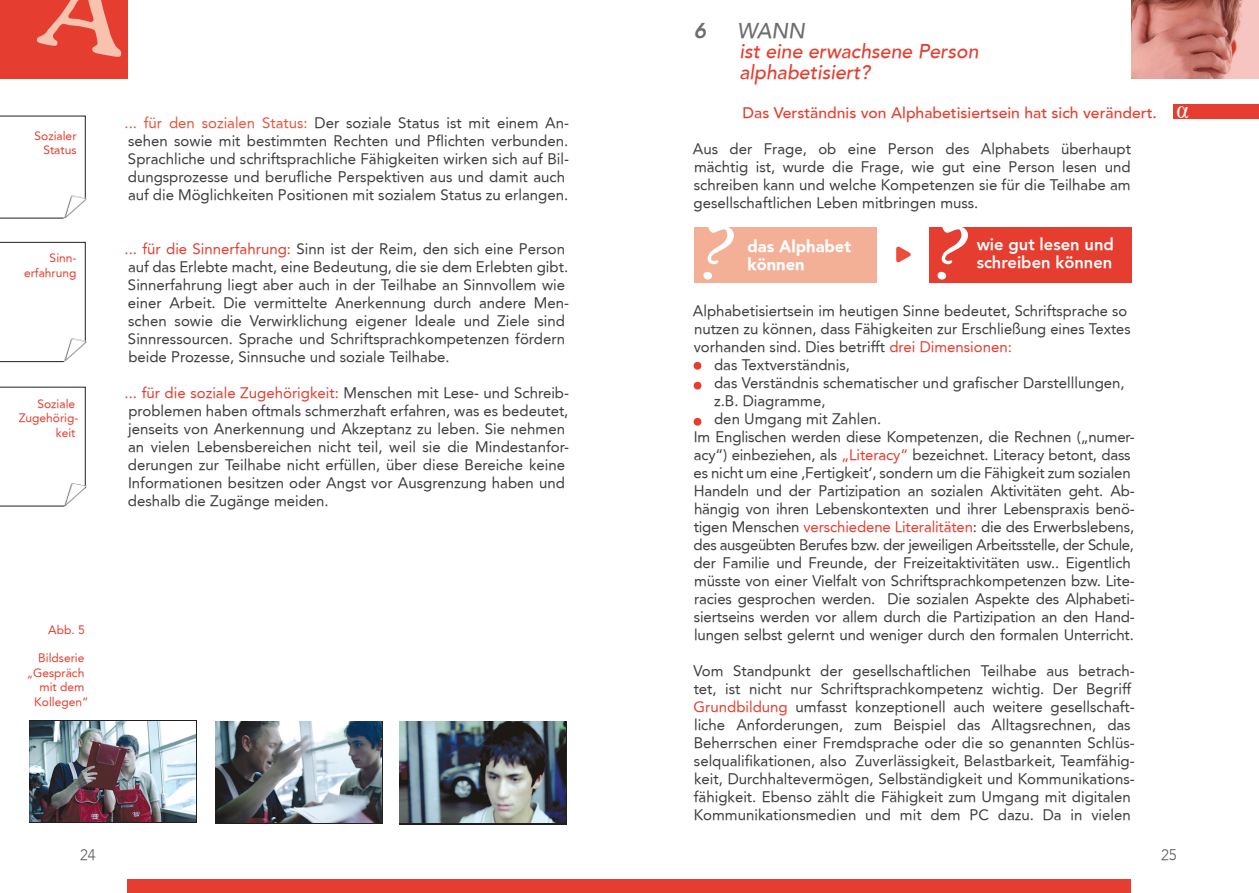
<style>
.page{position:relative;width:1259px;height:893px;background:#fff}
.page>*{position:absolute;margin:0;border:0;box-sizing:border-box;transform-origin:0 0}
.t1{font:italic 500 21px "Avenir";color:#6c6d70}
.t2{font:italic 800 21px "Avenir";color:#6c6d70}
.t3{font:italic 500 19.5px/21px "Avenir";color:#e53e30}
.t4{font:800 16.5px/18px "Avenir";color:#fff}
.t5{font:900 16.5px/18px "Avenir";color:#fff}
.t6{font:15px/18px "Avenir";color:#3e3e3f}
.t7{font:500 15px "Avenir";color:#e53e30;scale:1.05 1}
.t8{font:300 15px "Avenir";color:#57585a}
.t9{font:12px/14.4px "Avenir";color:#e53e30;text-align:right}
.t10{font:12px "Avenir";color:#e53e30;scale:.95 1}
.s1{color:#e8553c}
.s2{color:#e53e30}
</style>
<div class="page">
<div style="left:0;top:0;width:128px;height:79px;background:#e53e30"></div>
<div style="left:128px;top:879px;width:1003px;height:14px;background:#e53e30"></div>
<svg style="left:1131px;top:0;width:128px;height:79px;background:#cf8a80"></svg>
<div style="left:1174px;top:105px;width:85px;height:14px;background:#e53e30"></div>
<svg style="left:0;top:116px;width:86px;height:103px"></svg>
<img style="left:52px;top:188px;width:35px;height:31px">
<svg style="left:0;top:242px;width:86px;height:121px"></svg>
<img style="left:52px;top:331px;width:35px;height:32px">
<svg style="left:0;top:387px;width:86px;height:120px"></svg>
<img style="left:52px;top:476px;width:35px;height:31px">
<div style="left:694px;top:227px;width:183px;height:56px;background:#f4b097"></div>
<div style="left:928px;top:227px;width:203px;height:56px;background:#e53e30"></div>
<svg style="left:29px;top:721px;width:168px;height:102px"></svg>
<img style="left:30px;top:721px;width:166px;height:100px">
<svg style="left:215px;top:722px;width:168px;height:102px"></svg>
<img style="left:215px;top:722px;width:166px;height:101px">
<div style="left:399px;top:721px;width:168px;height:104px;background:#231f20"></div>
<img style="left:399px;top:721px;width:167px;height:102px">
<img style="left:896px;top:246px;width:15px;height:17px">
<h4 class="t9" style="left:35px;top:129px;width:44px">Sozialer<br>Status</h4>
<p class="t6" style="left:125px;top:113px;width:446px"><span class="s1">... für den sozialen Status:</span> Der soziale Status ist mit einem An&shy;sehen sowie mit bestimmten Rechten und Pflichten verbunden.<br>Sprachliche und schriftsprachliche Fähigkeiten wirken sich auf Bil&shy;dungsprozesse und berufliche Perspektiven aus und damit auch auf die Möglichkeiten Positionen mit sozialem Status zu erlangen.</p>
<h4 class="t9" style="left:24px;top:251px;width:54px">Sinn&shy;erfahrung</h4>
<p class="t6" style="left:125px;top:239px;width:446px"><span class="s2">... für die Sinnerfahrung:</span> Sinn ist der Reim, den sich eine Person auf das Erlebte macht, eine Bedeutung, die sie dem Erlebten gibt.<br>Sinnerfahrung liegt aber auch in der Teilhabe an Sinnvollem wie einer Arbeit. Die vermittelte Anerkennung durch andere Men&shy;schen sowie die Verwirklichung eigener Ideale und Ziele sind Sinnressourcen. Sprache und Schriftsprachkompetenzen fördern beide Prozesse, Sinnsuche und soziale Teilhabe.</p>
<p class="t6" style="left:125px;top:383px;width:446px"><span class="s2">... für die soziale Zugehörigkeit:</span> Menschen mit Lese- und Schreib&shy;problemen haben oftmals schmerzhaft erfahren, was es bedeutet, jenseits von Anerkennung und Akzeptanz zu leben. Sie nehmen an vielen Lebensbereichen nicht teil, weil sie die Mindestanfor&shy;derungen zur Teilhabe nicht erfüllen, über diese Bereiche keine Informationen besitzen oder Angst vor Ausgrenzung haben und deshalb die Zugänge meiden.</p>
<h4 class="t9" style="left:19px;top:397px;width:61px">Soziale<br>Zugehörig&shy;keit</h4>
<p class="t9" style="left:48px;top:622px;width:38px">Abb. 5</p>
<p class="t9" style="left:38px;top:651px;width:48px">Bildserie</p>
<p class="t10" style="left:27px;top:666px;width:62px">„Gespräch</p>
<p class="t9" style="left:40px;top:680px;width:46px">mit dem</p>
<p class="t9" style="left:34px;top:694px;width:56px">Kollegen“</p>
<p class="t8" style="left:80px;top:846px;width:17px">24</p>
<h2 class="t2" style="left:694px;top:19px;width:14px">6</h2>
<h2 class="t1" style="left:737px;top:19px;width:69px">WANN</h2>
<h2 class="t3" style="left:739px;top:41px;width:241px">ist eine erwachsene Person alphabetisiert?</h2>
<h3 class="t7" style="left:742px;top:104px;width:396px">Das Verständnis von Alphabetisiertsein hat sich verändert.</h3>
<p class="t6" style="left:693px;top:140px;width:440px;text-align:justify">Aus der Frage, ob eine Person des Alphabets überhaupt mächtig ist, wurde die Frage, wie gut eine Person lesen und schreiben kann und welche Kompetenzen sie für die Teilhabe am gesellschaftlichen Leben mitbringen muss.</p>
<h4 class="t5" style="left:747px;top:237px;width:105px">das Alphabet können</h4>
<h4 class="t4" style="left:976px;top:236px;width:139px">wie gut lesen und schreiben können</h4>
<p class="t6" style="left:693px;top:302px;width:439px">Alphabetisiertsein im heutigen Sinne bedeutet, Schriftsprache so nutzen zu können, dass Fähigkeiten zur Erschließung eines Textes vorhanden sind. Dies betrifft <span class="s2">drei Dimensionen:</span></p>
<p class="t6" style="left:714px;top:356px;width:137px">das Textverständnis,</p>
<p class="t6" style="left:714px;top:374px;width:412px">das Verständnis schematischer und grafischer Darstelllungen, z.B. Diagramme,</p>
<p class="t6" style="left:714px;top:410px;width:168px">den Umgang mit Zahlen.</p>
<p class="t6" style="left:693px;top:428px;width:443px">Im Englischen werden diese Kompetenzen, die Rechnen („numer&shy;acy“) einbeziehen, als <span class="s2">„Literacy“</span> bezeichnet. Literacy betont, dass es nicht um eine ‚Fertigkeit‘, sondern um die Fähigkeit zum sozialen Handeln und der Partizipation an sozialen Aktivitäten geht. Ab&shy;hängig von ihren Lebenskontexten und ihrer Lebenspraxis benö&shy;tigen Menschen <span class="s2">verschiedene Literalitäten</span>: die des Erwerbslebens, des ausgeübten Berufes bzw. der jeweiligen Arbeitsstelle, der Schule, der Familie und Freunde, der Freizeitaktivitäten usw.. Eigentlich müsste von einer Vielfalt von Schriftsprachkompetenzen bzw. Lite&shy;racies gesprochen werden. Die sozialen Aspekte des Alphabeti&shy;siertseins werden vor allem durch die Partizipation an den Hand&shy;lungen selbst gelernt und weniger durch den formalen Unterricht.</p>
<p class="t6" style="left:693px;top:662px;width:443px">Vom Standpunkt der gesellschaftlichen Teilhabe aus betrach&shy;tet, ist nicht nur Schriftsprachkompetenz wichtig. Der Begriff <span class="s2">Grundbildung</span> umfasst konzeptionell auch weitere gesellschaft&shy;liche Anforderungen, zum Beispiel das Alltagsrechnen, das Beherrschen einer Fremdsprache oder die so genannten Schlüs&shy;selqualifikationen, also Zuverlässigkeit, Belastbarkeit, Teamfähig&shy;keit, Durchhaltevermögen, Selbständigkeit und Kommunikations&shy;fähigkeit. Ebenso zählt die Fähigkeit zum Umgang mit digitalen Kommunikationsmedien und mit dem PC dazu. Da in vielen</p>
<p class="t8" style="left:1161px;top:845px;width:17px">25</p>
</div>
